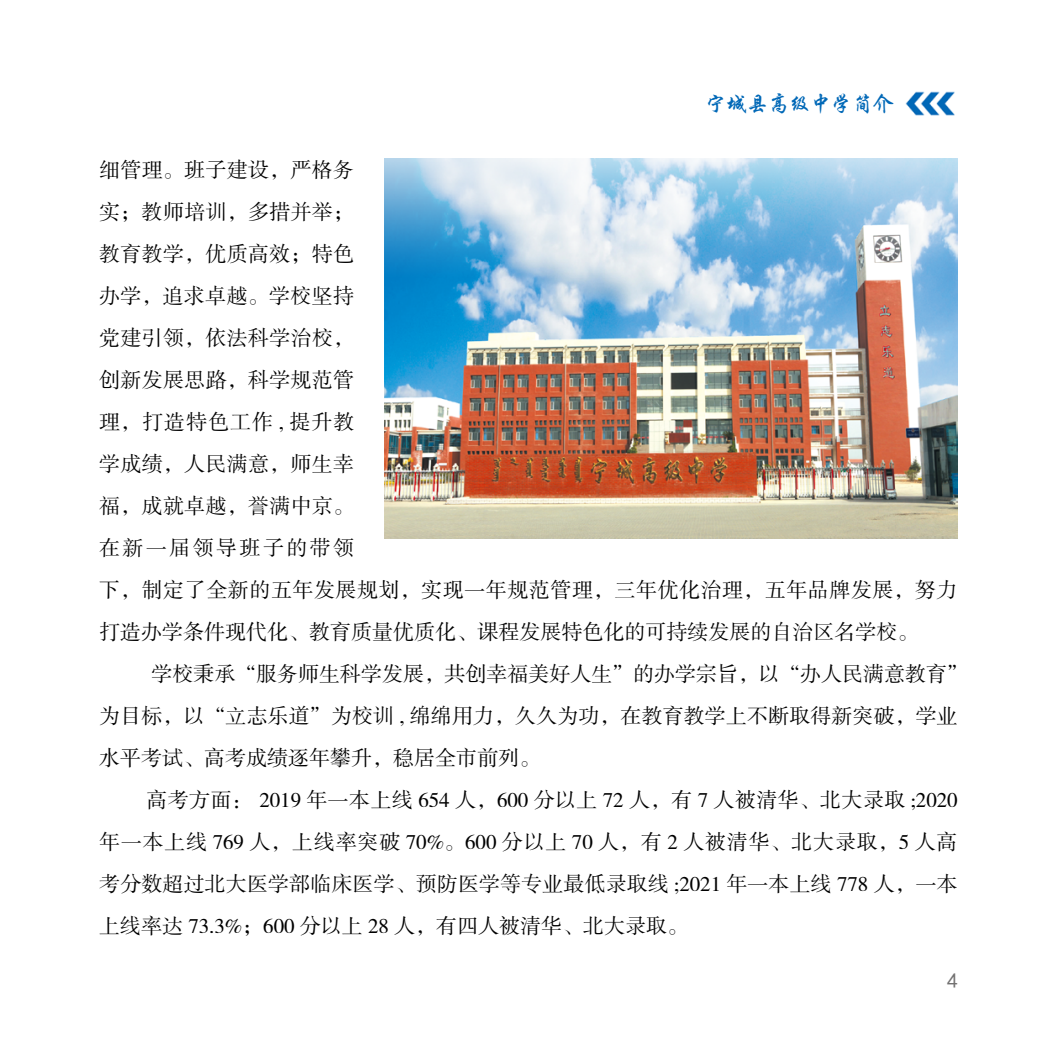
<style>
.page{position:relative;width:1042px;height:1042px;background:#fff}
.page>*{position:absolute;margin:0;border:0;box-sizing:border-box;transform-origin:0 0}
.t1{font:21px/42px "FZSSJW GB1 0";letter-spacing:.005em;color:#000}
.t2{font:21px "FZXKJW GB1 0";color:#0168b7}
.t3{font:21px "Sim Hei";color:#727171}
</style>
<div class="page">
<img style="left:905px;top:91px;width:50px;height:25px">
<img style="left:384px;top:159px;width:573px;height:380px">
<p class="t2" style="left:705px;top:93px;width:190px">宁城县高级中学简介</p>
<p class="t1" style="left:99px;top:150px;width:860px">细管理。班子建设，严格务<br>实；教师培训，多措并举；<br>教育教学，优质高效；特色<br>办学，追求卓越。学校坚持<br>党建引领，依法科学治校，<br>创新发展思路，科学规范管<br>理，打造特色工作 , 提升教<br>学成绩，人民满意，师生幸<br>福，成就卓越，誉满中京。<br>在新一届领导班子的带领<br>下，制定了全新的五年发展规划，实现一年规范管理，三年优化治理，五年品牌发展，努力打造办学条件现代化、教育质量优质化、课程发展特色化的可持续发展的自治区名学校。</p>
<p class="t1" style="left:99px;top:654px;width:870px;text-indent:52px">学校秉承“服务师生科学发展，共创幸福美好人生”的办学宗旨，以“办人民满意教育”为目标，以“立志乐道”为校训 , 绵绵用力，久久为功，在教育教学上不断取得新突破，学业水平考试、高考成绩逐年攀升，稳居全市前列。</p>
<p class="t1" style="left:99px;top:780px;width:860px;text-align:justify;text-indent:47px">高考方面： 2019 年一本上线 654 人，600 分以上 72 人，有 7 人被清华、北大录取 ;2020年一本上线 769 人，上线率突破 70%。600 分以上 70 人，有 2 人被清华、北大录取，5 人高考分数超过北大医学部临床医学、预防医学等专业最低录取线 ;2021 年一本上线 778 人，一本上线率达 73.3%；600 分以上 28 人，有四人被清华、北大录取。</p>
<p class="t3" style="left:947px;top:970px;width:12px">4</p>
</div>
